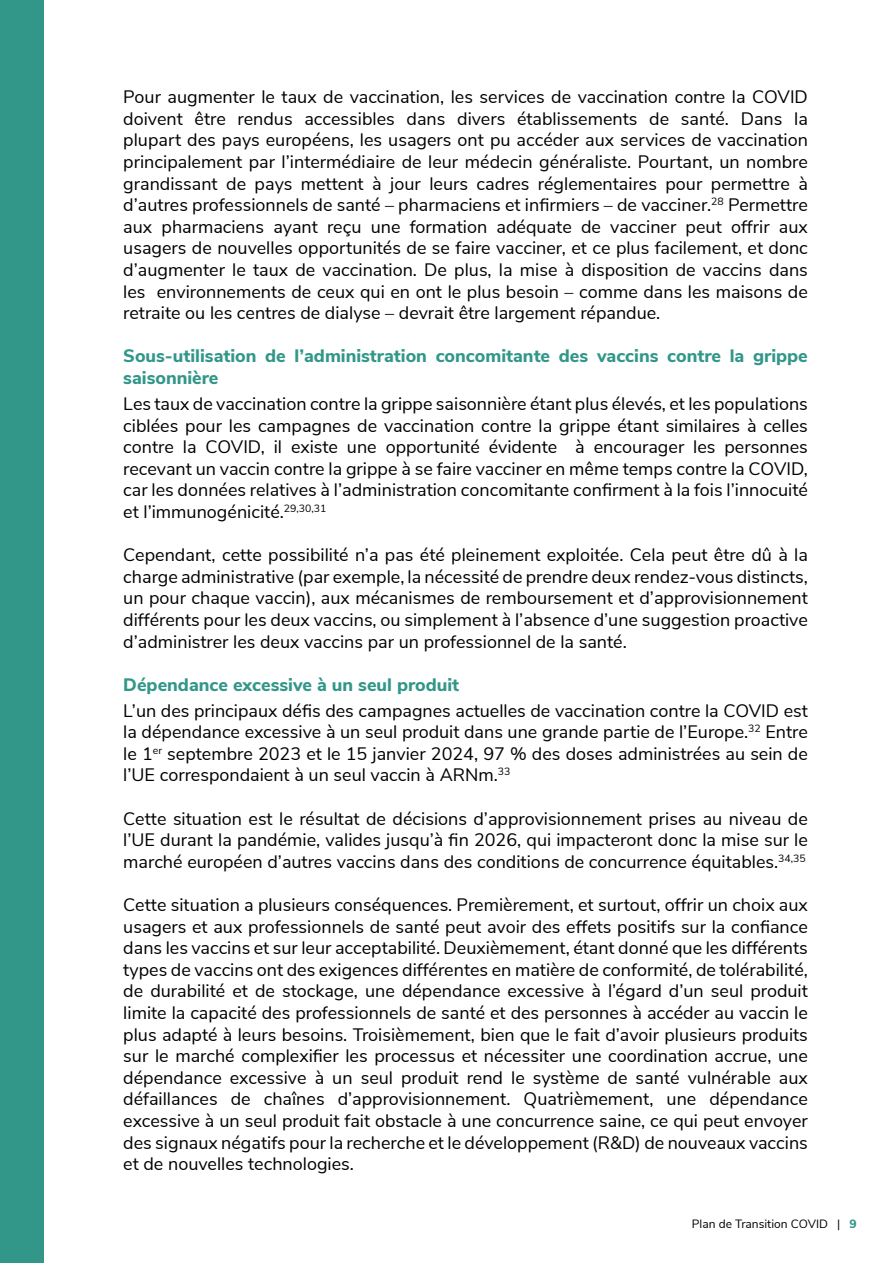
<style>
.page{position:relative;width:893px;height:1263px;background:#fff}
.page>*{position:absolute;margin:0;border:0;box-sizing:border-box;transform-origin:0 0}
.t1{font:18px/21.6px "Nunito Sans";color:#000;text-align:justify}
.t2{font:800 18px/21.6px "Nunito Sans";color:#329789}
.t3{font:12px "Nunito Sans";color:#000}
.s1{font-weight:800;color:#329789}
</style>
<div class="page">
<div style="left:0;top:0;width:44px;height:1263px;background:#329789"></div>
<p class="t1" style="left:123px;top:85px;width:686px">Pour augmenter le taux de vaccination, les services de vaccination contre la COVID doivent être rendus accessibles dans divers établissements de santé. Dans la plupart des pays européens, les usagers ont pu accéder aux services de vaccination principalement par l’intermédiaire de leur médecin généraliste. Pourtant, un nombre grandissant de pays mettent à jour leurs cadres réglementaires pour permettre à d’autres professionnels de santé – pharmaciens et infirmiers – de vacciner.<sup>28</sup> Permettre aux pharmaciens ayant reçu une formation adéquate de vacciner peut offrir aux usagers de nouvelles opportunités de se faire vacciner, et ce plus facilement, et donc d’augmenter le taux de vaccination. De plus, la mise à disposition de vaccins dans les environnements de ceux qui en ont le plus besoin – comme dans les maisons de retraite ou les centres de dialyse – devrait être largement répandue.</p>
<p class="t2" style="left:123px;top:344px;width:686px">Sous-utilisation de l’administration concomitante des vaccins contre la grippe saisonnière</p>
<p class="t1" style="left:123px;top:392px;width:686px">Les taux de vaccination contre la grippe saisonnière étant plus élevés, et les populations ciblées pour les campagnes de vaccination contre la grippe étant similaires à celles contre la COVID, il existe une opportunité évidente à encourager les personnes recevant un vaccin contre la grippe à se faire vacciner en même temps contre la COVID, car les données relatives à l’administration concomitante confirment à la fois l’innocuité et l’immunogénicité.<sup>29,30,31</sup></p>
<p class="t1" style="left:123px;top:543px;width:686px">Cependant, cette possibilité n’a pas été pleinement exploitée. Cela peut être dû à la charge administrative (par exemple, la nécessité de prendre deux rendez-vous distincts, un pour chaque vaccin), aux mécanismes de remboursement et d’approvisionnement différents pour les deux vaccins, ou simplement à l’absence d’une suggestion proactive d’administrer les deux vaccins par un professionnel de la santé.</p>
<p class="t2" style="left:123px;top:673px;width:337px">Dépendance excessive à un seul produit</p>
<p class="t1" style="left:123px;top:698px;width:686px">L’un des principaux défis des campagnes actuelles de vaccination contre la COVID est la dépendance excessive à un seul produit dans une grande partie de l’Europe.<sup>32</sup> Entre le 1<sup>er</sup> septembre 2023 et le 15 janvier 2024, 97 % des doses administrées au sein de l’UE correspondaient à un seul vaccin à ARNm.<sup>33</sup></p>
<p class="t1" style="left:123px;top:806px;width:686px">Cette situation est le résultat de décisions d’approvisionnement prises au niveau de l’UE durant la pandémie, valides jusqu’à fin 2026, qui impacteront donc la mise sur le marché européen d’autres vaccins dans des conditions de concurrence équitables.<sup>34,35</sup></p>
<p class="t1" style="left:123px;top:893px;width:686px">Cette situation a plusieurs conséquences. Premièrement, et surtout, offrir un choix aux usagers et aux professionnels de santé peut avoir des effets positifs sur la confiance dans les vaccins et sur leur acceptabilité. Deuxièmement, étant donné que les différents types de vaccins ont des exigences différentes en matière de conformité, de tolérabilité, de durabilité et de stockage, une dépendance excessive à l’égard d’un seul produit limite la capacité des professionnels de santé et des personnes à accéder au vaccin le plus adapté à leurs besoins. Troisièmement, bien que le fait d’avoir plusieurs produits sur le marché complexifier les processus et nécessiter une coordination accrue, une dépendance excessive à un seul produit rend le système de santé vulnérable aux défaillances de chaînes d’approvisionnement. Quatrièmement, une dépendance excessive à un seul produit fait obstacle à une concurrence saine, ce qui peut envoyer des signaux négatifs pour la recherche et le développement (R&amp;D) de nouveaux vaccins et de nouvelles technologies.</p>
<p class="t3" style="left:692px;top:1215px;width:166px">Plan de Transition COVID | <span class="s1">9</span></p>
</div>
